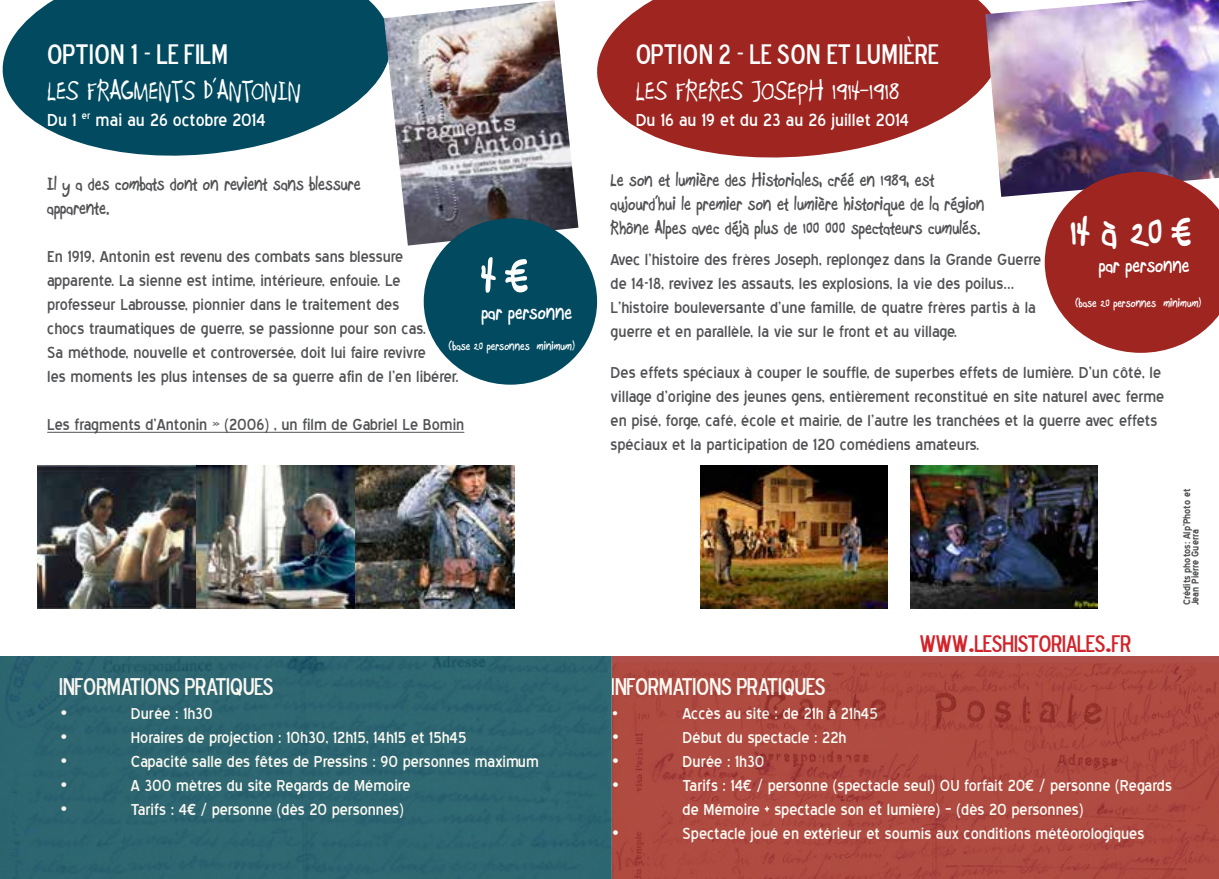
<style>
.page{position:relative;width:1219px;height:879px;background:#fff}
.page>*{position:absolute;margin:0;border:0;box-sizing:border-box;transform-origin:0 0}
.t1{font:700 54px "Boopee";color:#fff}
.t2{font:700 46px "Boopee";color:#fff}
.t3{font:30px "Boopee";color:#fff}
.t4{font:28px "Blue Highway D Type";color:#fff}
.t5{font:24px "Blue Highway D Type";color:#fff}
.t6{font:23.8px "Blue Highway D Type";color:#d2232a}
.t7{font:22px "Blue Highway";color:#fff}
.t8{font:700 22px "Boopee";color:#fff}
.t9{font:20px/24px "Blue Highway";color:#515254}
.t10{font:20px/24px "Blue Highway";color:#fff}
.t11{font:700 20px/24px "Boopee";color:#515254}
.t12{font:18px "Blue Highway";color:#fff}
.t13{font:700 13px "Boopee";color:#fff}
.t14{font:700 12px/8.4px "Blue Highway";color:#515254}
.s1{font-size:34px}
</style>
<div class="page">
<hr style="left:47px;top:432px;width:417px;height:1px;background:#515254">
<svg style="left:2px;top:0;width:382px;height:156px;fill:#014a5f"></svg>
<svg style="left:597px;top:0;width:388px;height:158px;background:#ac4440"></svg>
<img style="left:985px;top:0;width:234px;height:197px">
<img style="left:384px;top:0;width:194px;height:246px">
<div style="left:424px;top:218px;width:173px;height:167px;background:#014a5f;border-radius:50%"></div>
<svg style="left:1045px;top:172px;width:174px;height:181px;background:#a5413f"></svg>
<img style="left:38px;top:466px;width:477px;height:143px">
<img style="left:701px;top:466px;width:187px;height:142px">
<img style="left:911px;top:466px;width:186px;height:143px">
<img style="left:0;top:657px;width:1219px;height:222px">
<h3 class="t4" style="left:47px;top:36px;width:182px">OPTION 1 - LE FILM</h3>
<h3 class="t3" style="left:47px;top:74px;width:255px">LES FRAGMENTS D’ANTONIN</h3>
<p class="t7" style="left:47px;top:110px;width:220px">Du 1 <sup>er</sup> mai au 26 octobre 2014</p>
<p class="t11" style="left:47px;top:172px;width:315px">Il y a des combats dont on revient sans blessure apparente.</p>
<p class="t9" style="left:47px;top:245px;width:413px">En 1919, Antonin est revenu des combats sans blessure apparente. La sienne est intime, intérieure, enfouie. Le professeur Labrousse, pionnier dans le traitement des<br>chocs traumatiques de guerre, se passionne pour son cas.<br>Sa méthode, nouvelle et controversée, doit lui faire revivre<br>les moments les plus intenses de sa guerre afin de l’en libérer.</p>
<p class="t9" style="left:47px;top:413px;width:419px">Les fragments d’Antonin » (2006) , un film de Gabriel Le Bomin</p>
<h1 class="t1" style="left:481px;top:244px;width:50px">4 €</h1>
<p class="t8" style="left:481px;top:299px;width:92px">par personne</p>
<p class="t13" style="left:449px;top:338px;width:127px">(base 20 personnes minimum)</p>
<p class="t5" style="left:59px;top:671px;width:216px">INFORMATIONS PRATIQUES</p>
<p class="t10" style="left:59px;top:701px;width:12px">•</p>
<p class="t10" style="left:131px;top:701px;width:83px">Durée : 1h30</p>
<p class="t10" style="left:59px;top:725px;width:12px">•</p>
<p class="t10" style="left:131px;top:725px;width:337px">Horaires de projection : 10h30, 12h15, 14h15 et 15h45</p>
<p class="t10" style="left:59px;top:749px;width:12px">•</p>
<p class="t10" style="left:131px;top:749px;width:410px">Capacité salle des fêtes de Pressins : 90 personnes maximum</p>
<p class="t10" style="left:59px;top:773px;width:12px">•</p>
<p class="t10" style="left:131px;top:773px;width:281px">A 300 mètres du site Regards de Mémoire</p>
<p class="t10" style="left:59px;top:797px;width:12px">•</p>
<p class="t10" style="left:131px;top:797px;width:274px">Tarifs : 4€ / personne (dès 20 personnes)</p>
<h3 class="t4" style="left:636px;top:36px;width:304px">OPTION 2 - LE SON ET LUMIÈRE</h3>
<h3 class="t3" style="left:636px;top:74px;width:265px">LES FRERES JOSEPH 1914-1918</h3>
<p class="t7" style="left:636px;top:110px;width:275px">Du 16 au 19 et du 23 au 26 juillet 2014</p>
<p class="t11" style="left:611px;top:169px;width:375px">Le son et lumière des Historiales, créé en 1989, est aujourd’hui le premier son et lumière historique de la région<br>Rhône Alpes avec déjà plus de 100 000 spectateurs cumulés.</p>
<p class="t9" style="left:611px;top:248px;width:432px">Avec l’histoire des frères Joseph, replongez dans la Grande Guerre de 14-18, revivez les assauts, les explosions, la vie des poilus… L’histoire bouleversante d’une famille, de quatre frères partis à la guerre et en parallèle, la vie sur le front et au village.</p>
<p class="t9" style="left:611px;top:361px;width:555px">Des effets spéciaux à couper le souffle, de superbes effets de lumière. D’un côté, le village d’origine des jeunes gens, entièrement reconstitué en site naturel avec ferme en pisé, forge, café, école et mairie, de l’autre les tranchées et la guerre avec effets spéciaux et la participation de 120 comédiens amateurs.</p>
<h2 class="t2" style="left:1070px;top:204px;width:123px">14 à 20 €</h2>
<p class="t8" style="left:1099px;top:252px;width:92px">par personne</p>
<p class="t13" style="left:1075px;top:295px;width:127px">(base 20 personnes minimum)</p>
<p class="t14" style="left:1183px;top:605px;width:118px;rotate:-90deg">Crédits photos: Alp’Photo et<br>Jean Pierre Guerra</p>
<p class="t6" style="left:919px;top:628px;width:66px">WWW<span class="s1">.</span>LESHISTORIALES</p>
<p class="t6" style="left:1105px;top:628px;width:26px"><span class="s1">.</span>FR</p>
<p class="t5" style="left:611px;top:671px;width:216px">INFORMATIONS PRATIQUES</p>
<p class="t12" style="left:611px;top:706px;width:11px">•</p>
<p class="t10" style="left:683px;top:702px;width:197px">Accès au site : de 21h à 21h45</p>
<p class="t10" style="left:611px;top:726px;width:12px">•</p>
<p class="t10" style="left:683px;top:726px;width:165px">Début du spectacle : 22h</p>
<p class="t10" style="left:611px;top:750px;width:12px">•</p>
<p class="t10" style="left:683px;top:750px;width:83px">Durée : 1h30</p>
<p class="t10" style="left:611px;top:774px;width:12px">•</p>
<p class="t10" style="left:683px;top:774px;width:491px">Tarifs : 14€ / personne (spectacle seul) OU forfait 20€ / personne (Regards de Mémoire + spectacle son et lumière) – (dès 20 personnes)</p>
<p class="t10" style="left:611px;top:822px;width:12px">•</p>
<p class="t10" style="left:683px;top:822px;width:463px">Spectacle joué en extérieur et soumis aux conditions météorologiques</p>
</div>
